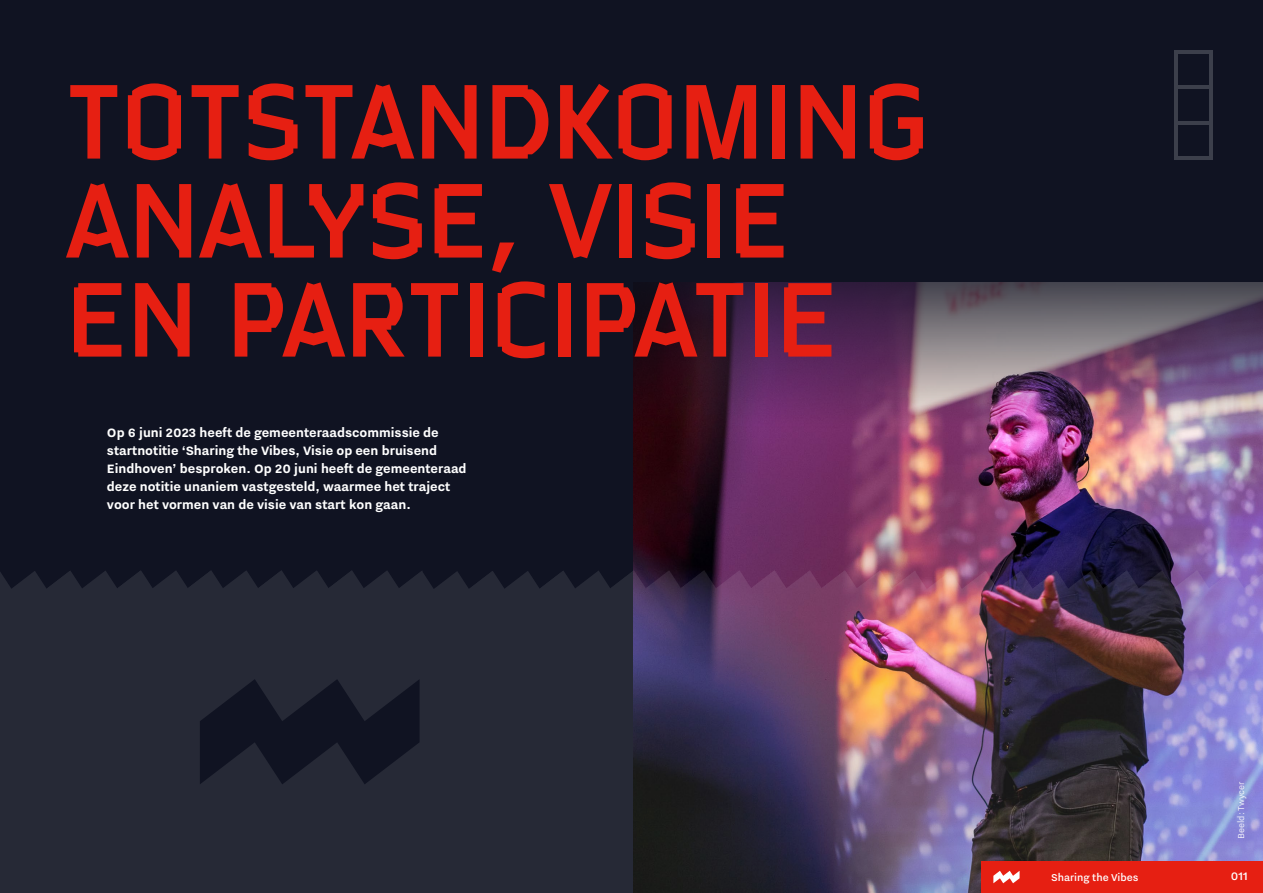
<style>
.page{position:relative;width:1263px;height:893px;background:#101322}
.page>*{position:absolute;margin:0;border:0;box-sizing:border-box;transform-origin:0 0}
.t1{font:105.9px/99px "Eindhoven Type";color:#e61f12}
.t2{font:700 15px/18px "Nitti Eindhoven";color:#fff}
.t3{font:500 13.35px "Nitti Eindhoven";color:#fff}
.t4{font:500 12.3px "Nitti Eindhoven";color:#fff}
.t5{font:300 10.5px "Nitti Eindhoven";color:#fff}
</style>
<div class="page">
<img style="left:633px;top:428px;width:630px;height:142px">
<img style="left:0;top:616px;width:1263px;height:277px">
<img style="left:0;top:570px;width:1263px;height:46px">
<svg style="left:200px;top:679px;width:220px;height:105px"></svg>
<hr style="left:1174px;top:54px;width:3px;height:102px;background:#f3f4f4">
<hr style="left:1209px;top:54px;width:3px;height:102px;background:#f3f4f4">
<hr style="left:1174px;top:50px;width:38px;height:4px;background:#3c3f4b">
<hr style="left:1174px;top:156px;width:38px;height:4px;background:#3c3f4b">
<hr style="left:1174px;top:121px;width:38px;height:3px;background:#f3f4f4">
<hr style="left:1174px;top:86px;width:38px;height:3px;background:#f3f4f4">
<img style="left:633px;top:282px;width:630px;height:146px">
<div style="left:982px;top:861px;width:281px;height:32px;background:#e61f12"></div>
<svg style="left:993px;top:871px;width:26px;height:12px"></svg>
<h1 class="t1" style="left:66px;top:71px;width:864px">TOTSTANDKOMING<br>ANALYSE, VISIE<br>EN PARTICIPATIE</h1>
<p class="t2" style="left:107px;top:424px;width:361px">Op 6 juni 2023 heeft de gemeenteraadscommissie de startnotitie ‘Sharing the Vibes, Visie op een bruisend Eindhoven’ besproken. Op 20 juni heeft de gemeenteraad deze notitie unaniem vastgesteld, waarmee het traject voor het vormen van de visie van start kon gaan.</p>
<p class="t5" style="left:1235px;top:839px;width:59px;rotate:-90deg">Beeld: Twycer</p>
<p class="t4" style="left:1051px;top:870px;width:89px">Sharing the Vibes</p>
<p class="t3" style="left:1231px;top:869px;width:18px">011</p>
</div>
